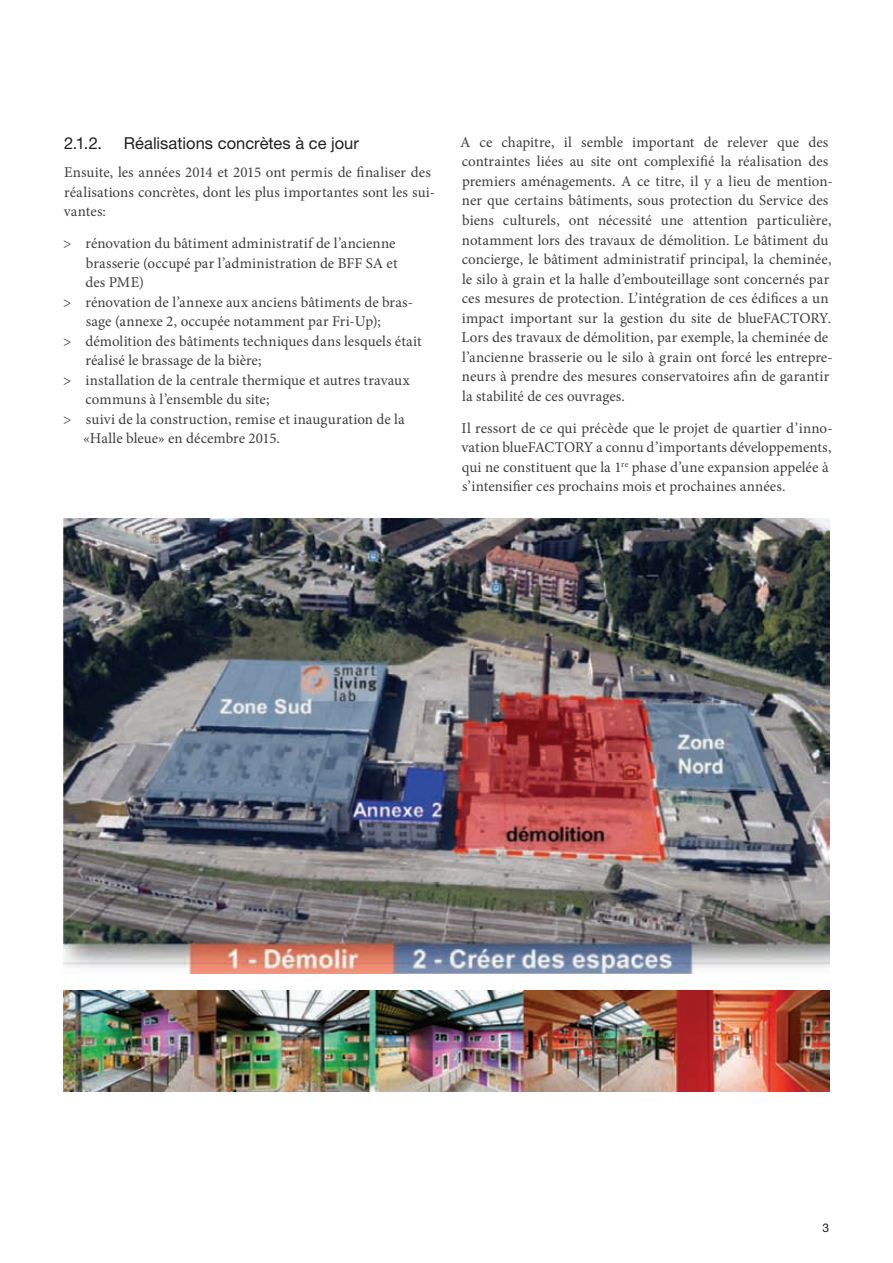
<style>
.page{position:relative;width:893px;height:1263px;background:#fff}
.page>*{position:absolute;margin:0;border:0;box-sizing:border-box;transform-origin:0 0}
.t1{font:16.5px "Helvetica Neue";color:#231f20}
.t2{font:15px/19.5px "Minion Pro";color:#3e3e3f}
.t3{font:12px "Helvetica Neue";color:#231f20}
</style>
<div class="page">
<img style="left:64px;top:519px;width:765px;height:454px">
<img style="left:64px;top:991px;width:765px;height:101px">
<p class="t1" style="left:64px;top:133px;width:39px">2.1.2.</p>
<p class="t1" style="left:124px;top:133px;width:237px">Réalisations concrètes à ce jour</p>
<p class="t2" style="left:64px;top:163px;width:373px">Ensuite, les années 2014 et 2015 ont permis de finaliser des réalisations concrètes, dont les plus importantes sont les sui&shy;vantes:</p>
<p class="t2" style="left:63px;top:234px;width:334px">&gt; rénovation du bâtiment administratif de l’ancienne</p>
<p class="t2" style="left:86px;top:253px;width:313px">brasserie (occupé par l’administration de BFF SA et</p>
<p class="t2" style="left:85px;top:273px;width:60px">des PME)</p>
<p class="t2" style="left:63px;top:292px;width:351px">&gt; rénovation de l’annexe aux anciens bâtiments de bras-</p>
<p class="t2" style="left:86px;top:312px;width:297px">sage (annexe 2, occupée notamment par Fri-Up);</p>
<p class="t2" style="left:63px;top:331px;width:360px">&gt; démolition des bâtiments techniques dans lesquels était</p>
<p class="t2" style="left:86px;top:351px;width:177px">réalisé le brassage de la bière;</p>
<p class="t2" style="left:63px;top:370px;width:348px">&gt; installation de la centrale thermique et autres travaux</p>
<p class="t2" style="left:85px;top:390px;width:185px">communs à l’ensemble du site;</p>
<p class="t2" style="left:63px;top:409px;width:343px">&gt; suivi de la construction, remise et inauguration de la</p>
<p class="t2" style="left:83px;top:429px;width:198px">«Halle bleue» en décembre 2015.</p>
<p class="t2" style="left:460px;top:133px;width:374px">A ce chapitre, il semble important de relever que des contraintes liées au site ont complexifié la réalisation des premiers aménagements. A ce titre, il y a lieu de mention&shy;ner que certains bâtiments, sous protection du Service des biens culturels, ont nécessité une attention particulière, notamment lors des travaux de démolition. Le bâtiment du concierge, le bâtiment administratif principal, la cheminée, le silo à grain et la halle d’embouteillage sont concernés par ces mesures de protection. L’intégration de ces édifices a un impact important sur la gestion du site de blueFACTORY.<br>Lors des travaux de démolition, par exemple, la cheminée de l’ancienne brasserie ou le silo à grain ont forcé les entrepre&shy;neurs à prendre des mesures conservatoires afin de garantir la stabilité de ces ouvrages.</p>
<p class="t2" style="left:461px;top:418px;width:373px">Il ressort de ce qui précède que le projet de quartier d’inno&shy;vation blueFACTORY a connu d’importants développements, qui ne constituent que la 1<sup>re</sup> phase d’une expansion appelée à s’intensifier ces prochains mois et prochaines années.</p>
<p class="t3" style="left:822px;top:1220px;width:8px">3</p>
</div>
